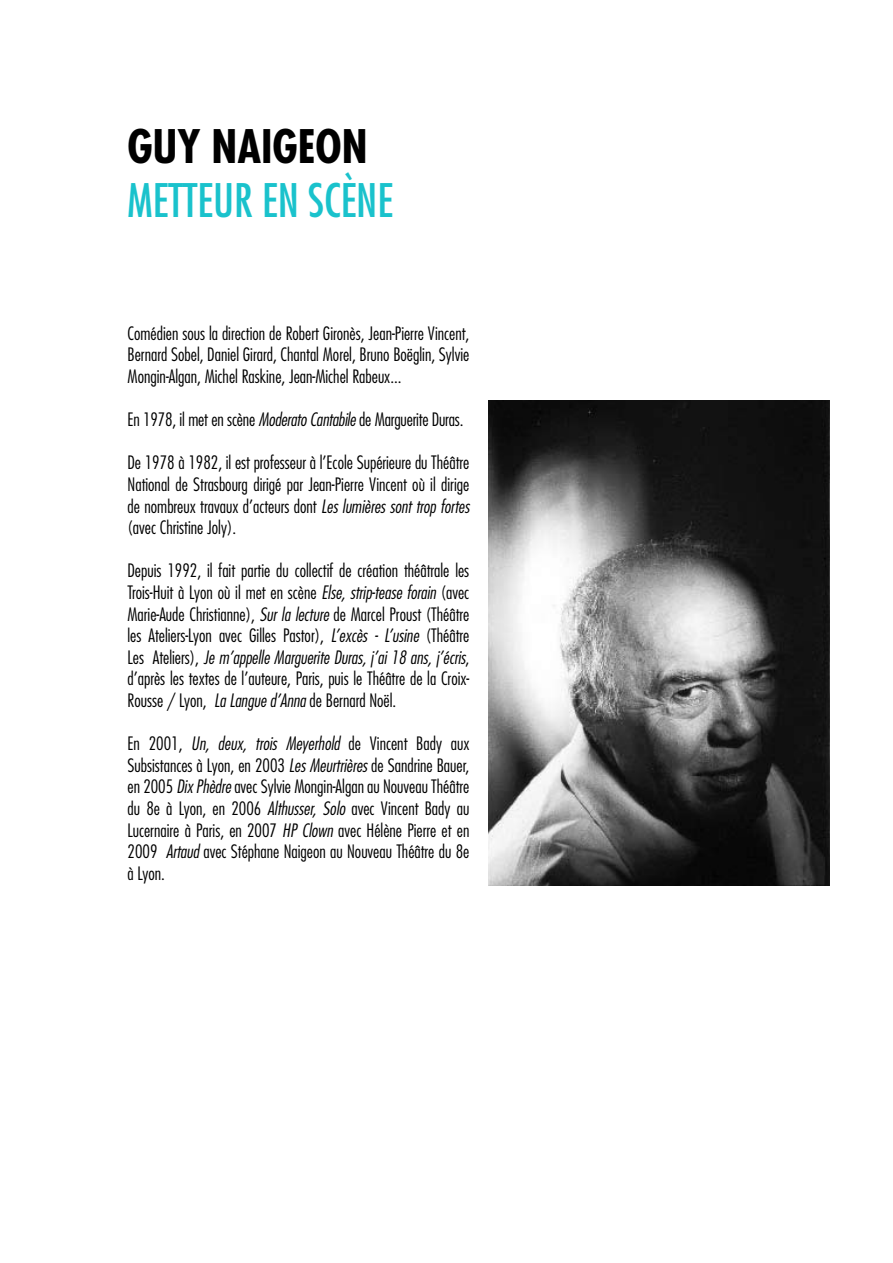
<style>
.page{position:relative;width:893px;height:1263px;background:#fff}
.page>*{position:absolute;margin:0;border:0;box-sizing:border-box;transform-origin:0 0}
.t1{font:condensed 45px "Futura";color:#1ac2cc}
.t2{font:700 condensed 45px "Futura";color:#000}
.t3{font:300 condensed 18px/21.6px "Futura";color:#000;text-align:justify}
.s1{font-style:italic}
</style>
<div class="page">
<img style="left:488px;top:401px;width:341px;height:484px">
<h1 class="t2" style="left:128px;top:118px;width:193px">GUY NAIGEON</h1>
<h1 class="t1" style="left:128px;top:172px;width:267px">METTEUR EN SCÈNE</h1>
<p class="t3" style="left:128px;top:322px;width:343px">Comédien sous la direction de Robert Gironès, Jean-Pierre Vincent, Bernard Sobel, Daniel Girard, Chantal Morel, Bruno Boëglin, Sylvie Mongin-Algan, Michel Raskine, Jean-Michel Rabeux...</p>
<p class="t3" style="left:128px;top:408px;width:337px">En 1978, il met en scène <span class="s1">Moderato Cantabile</span> de Marguerite Duras.</p>
<p class="t3" style="left:128px;top:452px;width:343px">De 1978 à 1982, il est professeur à l’Ecole Supérieure du Théâtre National de Strasbourg dirigé par Jean-Pierre Vincent où il dirige de nombreux travaux d’acteurs dont <span class="s1">Les lumières sont trop fortes </span>(avec Christine Joly).</p>
<p class="t3" style="left:128px;top:560px;width:343px">Depuis 1992, il fait partie du collectif de création théâtrale les Trois-Huit à Lyon où il met en scène <span class="s1">Else, strip-tease forain</span> (avec Marie-Aude Christianne), <span class="s1">Sur la lecture</span> de Marcel Proust (Théâtre les Ateliers-Lyon avec Gilles Pastor), <span class="s1">L’excès - L’usine</span> (Théâtre Les Ateliers), <span class="s1">Je m’appelle Marguerite Duras, j’ai 18 ans, j’écris</span>, d’après les textes de l’auteure, Paris, puis le Théâtre de la Croix-Rousse / Lyon, <span class="s1">La Langue d’Anna</span> de Bernard Noël.</p>
<p class="t3" style="left:128px;top:732px;width:343px">En 2001, <span class="s1">Un, deux, trois Meyerhold</span> de Vincent Bady aux Subsistances à Lyon, en 2003 <span class="s1">Les Meurtrières</span> de Sandrine Bauer, en 2005 <span class="s1">Dix Phèdre</span> avec Sylvie Mongin-Algan au Nouveau Théâtre du 8e à Lyon, en 2006 <span class="s1">Althusser, Solo</span> avec Vincent Bady au Lucernaire à Paris, en 2007 <span class="s1">HP Clown</span> avec Hélène Pierre et en 2009 <span class="s1">Artaud</span> avec Stéphane Naigeon au Nouveau Théâtre du 8e à Lyon.</p>
</div>
